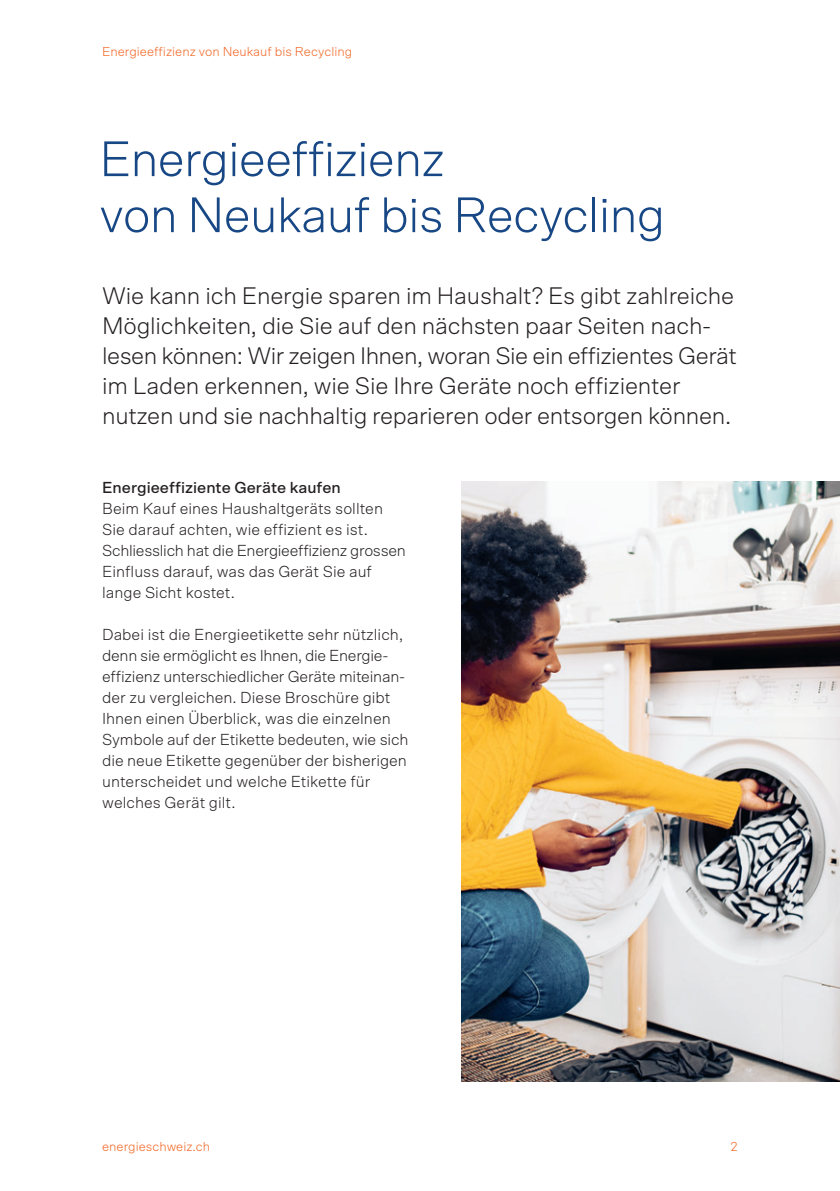
<style>
.page{position:relative;width:840px;height:1191px;background:#fff}
.page>*{position:absolute;margin:0;border:0;box-sizing:border-box;transform-origin:0 0}
.t1{font:300 50px/56px "Scto Grotesk A";letter-spacing:-.02em;color:#174784}
.t2{font:300 24px/30px "Scto Grotesk A";letter-spacing:-.015em;color:#231f20}
.t3{font:300 16px/21px "Scto Grotesk A";color:#231f20}
.t4{font:500 16px "Scto Grotesk A";color:#231f20}
.t5{font:300 13px "Scto Grotesk A";color:#f36421}
</style>
<div class="page">
<img style="left:461px;top:481px;width:378px;height:600px">
<p class="t5" style="left:102px;top:44px;width:251px">Energieeffizienz von Neukauf bis Recycling</p>
<h1 class="t1" style="left:99px;top:130px;width:567px">Energieeffizienz<br>von Neukauf bis Recycling</h1>
<p class="t2" style="left:102px;top:281px;width:636px">Wie kann ich Energie sparen im Haushalt? Es gibt zahlreiche Möglichkeiten, die Sie auf den nächsten paar Seiten nach&shy;lesen können: Wir zeigen Ihnen, woran Sie ein effizientes Gerät im Laden erkennen, wie Sie Ihre Geräte noch effizienter nutzen und sie nachhaltig reparieren oder entsorgen können.</p>
<p class="t4" style="left:102px;top:478px;width:240px">Energieeffiziente Geräte kaufen</p>
<p class="t3" style="left:102px;top:498px;width:305px">Beim Kauf eines Haushaltgeräts sollten Sie darauf achten, wie effizient es ist.<br>Schliesslich hat die Energieeffizienz grossen Einfluss darauf, was das Gerät Sie auf lange Sicht kostet.</p>
<p class="t3" style="left:102px;top:624px;width:308px">Dabei ist die Energieetikette sehr nützlich, denn sie ermöglicht es Ihnen, die Energie&shy;effizienz unterschiedlicher Geräte miteinan&shy;der zu vergleichen. Diese Broschüre gibt Ihnen einen Überblick, was die einzelnen Symbole auf der Etikette bedeuten, wie sich die neue Etikette gegenüber der bisherigen unterscheidet und welche Etikette für welches Gerät gilt.</p>
<p class="t5" style="left:102px;top:1139px;width:109px">energieschweiz.ch</p>
<p class="t5" style="left:730px;top:1139px;width:9px">2</p>
</div>
